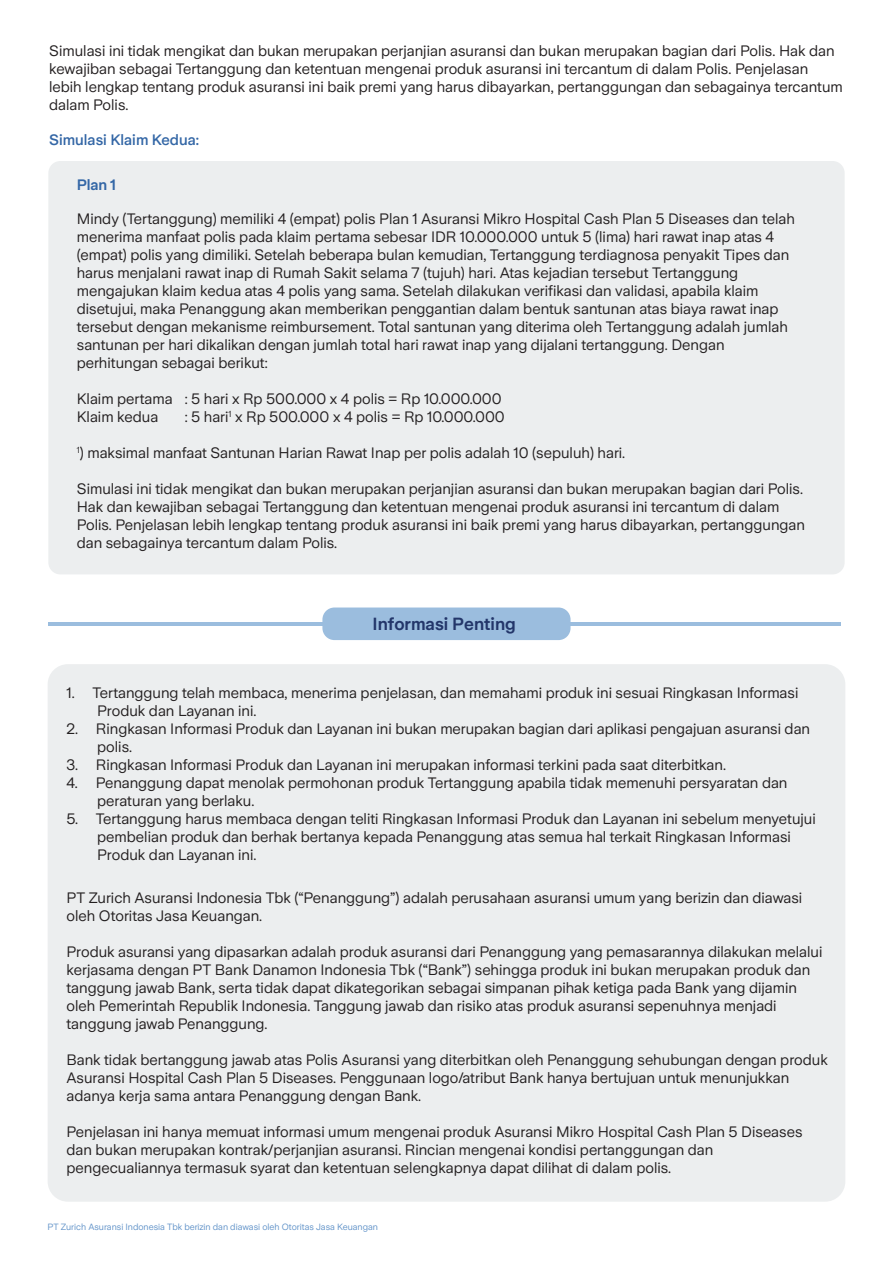
<style>
.page{position:relative;width:893px;height:1263px;background:#fff}
.page>*{position:absolute;margin:0;border:0;box-sizing:border-box;transform-origin:0 0}
.t1{font:600 17.4px "Zurich Sans";color:#23366a}
.t2{font:15px/18px "Zurich Sans";color:#231f20}
.t3{font:500 15px "Zurich Sans";color:#3467a6}
.t4{font:600 15px "Zurich Sans";color:#3467a6}
.t5{font:9px "Zurich Sans";color:#6394c9}
</style>
<div class="page">
<div style="left:48px;top:664px;width:797px;height:538px;background:#eceeef;border-radius:20px"></div>
<div style="left:48px;top:161px;width:797px;height:413px;background:#eceeef;border-radius:12px"></div>
<hr style="left:48px;top:622px;width:793px;height:4px;background:#9bbdde">
<div style="left:322px;top:607px;width:249px;height:33px;background:#9bbdde;border-radius:12px"></div>
<p class="t2" style="left:49px;top:42px;width:795px">Simulasi ini tidak mengikat dan bukan merupakan perjanjian asuransi dan bukan merupakan bagian dari Polis. Hak dan kewajiban sebagai Tertanggung dan ketentuan mengenai produk asuransi ini tercantum di dalam Polis. Penjelasan lebih lengkap tentang produk asuransi ini baik premi yang harus dibayarkan, pertanggungan dan sebagainya tercantum dalam Polis.</p>
<p class="t3" style="left:49px;top:131px;width:152px">Simulasi Klaim Kedua:</p>
<p class="t4" style="left:77px;top:177px;width:41px">Plan 1</p>
<p class="t2" style="left:77px;top:210px;width:720px">Mindy (Tertanggung) memiliki 4 (empat) polis Plan 1 Asuransi Mikro Hospital Cash Plan 5 Diseases dan telah menerima manfaat polis pada klaim pertama sebesar IDR 10.000.000 untuk 5 (lima) hari rawat inap atas 4 (empat) polis yang dimiliki. Setelah beberapa bulan kemudian, Tertanggung terdiagnosa penyakit Tipes dan harus menjalani rawat inap di Rumah Sakit selama 7 (tujuh) hari. Atas kejadian tersebut Tertanggung mengajukan klaim kedua atas 4 polis yang sama. Setelah dilakukan verifikasi dan validasi, apabila klaim disetujui, maka Penanggung akan memberikan penggantian dalam bentuk santunan atas biaya rawat inap tersebut dengan mekanisme reimbursement. Total santunan yang diterima oleh Tertanggung adalah jumlah santunan per hari dikalikan dengan jumlah total hari rawat inap yang dijalani tertanggung. Dengan perhitungan sebagai berikut:</p>
<p class="t2" style="left:77px;top:390px;width:426px">Klaim pertama : 5 hari x Rp 500.000 x 4 polis = Rp 10.000.000<br>Klaim kedua</p>
<p class="t2" style="left:185px;top:408px;width:322px">: 5 hari<sup>1</sup> x Rp 500.000 x 4 polis = Rp 10.000.000</p>
<p class="t2" style="left:77px;top:444px;width:550px"><sup>1</sup>) maksimal manfaat Santunan Harian Rawat Inap per polis adalah 10 (sepuluh) hari.</p>
<p class="t2" style="left:77px;top:480px;width:730px">Simulasi ini tidak mengikat dan bukan merupakan perjanjian asuransi dan bukan merupakan bagian dari Polis.<br>Hak dan kewajiban sebagai Tertanggung dan ketentuan mengenai produk asuransi ini tercantum di dalam Polis. Penjelasan lebih lengkap tentang produk asuransi ini baik premi yang harus dibayarkan, pertanggungan dan sebagainya tercantum dalam Polis.</p>
<p class="t1" style="left:373px;top:614px;width:145px">Informasi Penting</p>
<p class="t2" style="left:97px;top:684px;width:703px;text-indent:-31px">1. Tertanggung telah membaca, menerima penjelasan, dan memahami produk ini sesuai Ringkasan Informasi<br>Produk dan Layanan ini.</p>
<p class="t2" style="left:97px;top:720px;width:714px;text-indent:-31px">2. Ringkasan Informasi Produk dan Layanan ini bukan merupakan bagian dari aplikasi pengajuan asuransi dan polis.</p>
<p class="t2" style="left:67px;top:756px;width:661px">3. Ringkasan Informasi Produk dan Layanan ini merupakan informasi terkini pada saat diterbitkan.</p>
<p class="t2" style="left:97px;top:774px;width:692px;text-indent:-31px">4. Penanggung dapat menolak permohonan produk Tertanggung apabila tidak memenuhi persyaratan dan peraturan yang berlaku.</p>
<p class="t2" style="left:97px;top:810px;width:720px;text-indent:-31px">5. Tertanggung harus membaca dengan teliti Ringkasan Informasi Produk dan Layanan ini sebelum menyetujui pembelian produk dan berhak bertanya kepada Penanggung atas semua hal terkait Ringkasan Informasi<br>Produk dan Layanan ini.</p>
<p class="t2" style="left:67px;top:889px;width:737px">PT Zurich Asuransi Indonesia Tbk (“Penanggung”) adalah perusahaan asuransi umum yang berizin dan diawasi oleh Otoritas Jasa Keuangan.</p>
<p class="t2" style="left:67px;top:943px;width:757px">Produk asuransi yang dipasarkan adalah produk asuransi dari Penanggung yang pemasarannya dilakukan melalui kerjasama dengan PT Bank Danamon Indonesia Tbk (“Bank”) sehingga produk ini bukan merupakan produk dan tanggung jawab Bank, serta tidak dapat dikategorikan sebagai simpanan pihak ketiga pada Bank yang dijamin oleh Pemerintah Republik Indonesia. Tanggung jawab dan risiko atas produk asuransi sepenuhnya menjadi tanggung jawab Penanggung.</p>
<p class="t2" style="left:67px;top:1051px;width:763px">Bank tidak bertanggung jawab atas Polis Asuransi yang diterbitkan oleh Penanggung sehubungan dengan produk<br>Asuransi Hospital Cash Plan 5 Diseases. Penggunaan logo/atribut Bank hanya bertujuan untuk menunjukkan adanya kerja sama antara Penanggung dengan Bank.</p>
<p class="t2" style="left:67px;top:1123px;width:737px">Penjelasan ini hanya memuat informasi umum mengenai produk Asuransi Mikro Hospital Cash Plan 5 Diseases dan bukan merupakan kontrak/perjanjian asuransi. Rincian mengenai kondisi pertanggungan dan pengecualiannya termasuk syarat dan ketentuan selengkapnya dapat dilihat di dalam polis.</p>
<p class="t5" style="left:48px;top:1222px;width:332px">PT Zurich Asuransi Indonesia Tbk berizin dan diawasi oleh Otoritas Jasa Keuangan</p>
</div>
